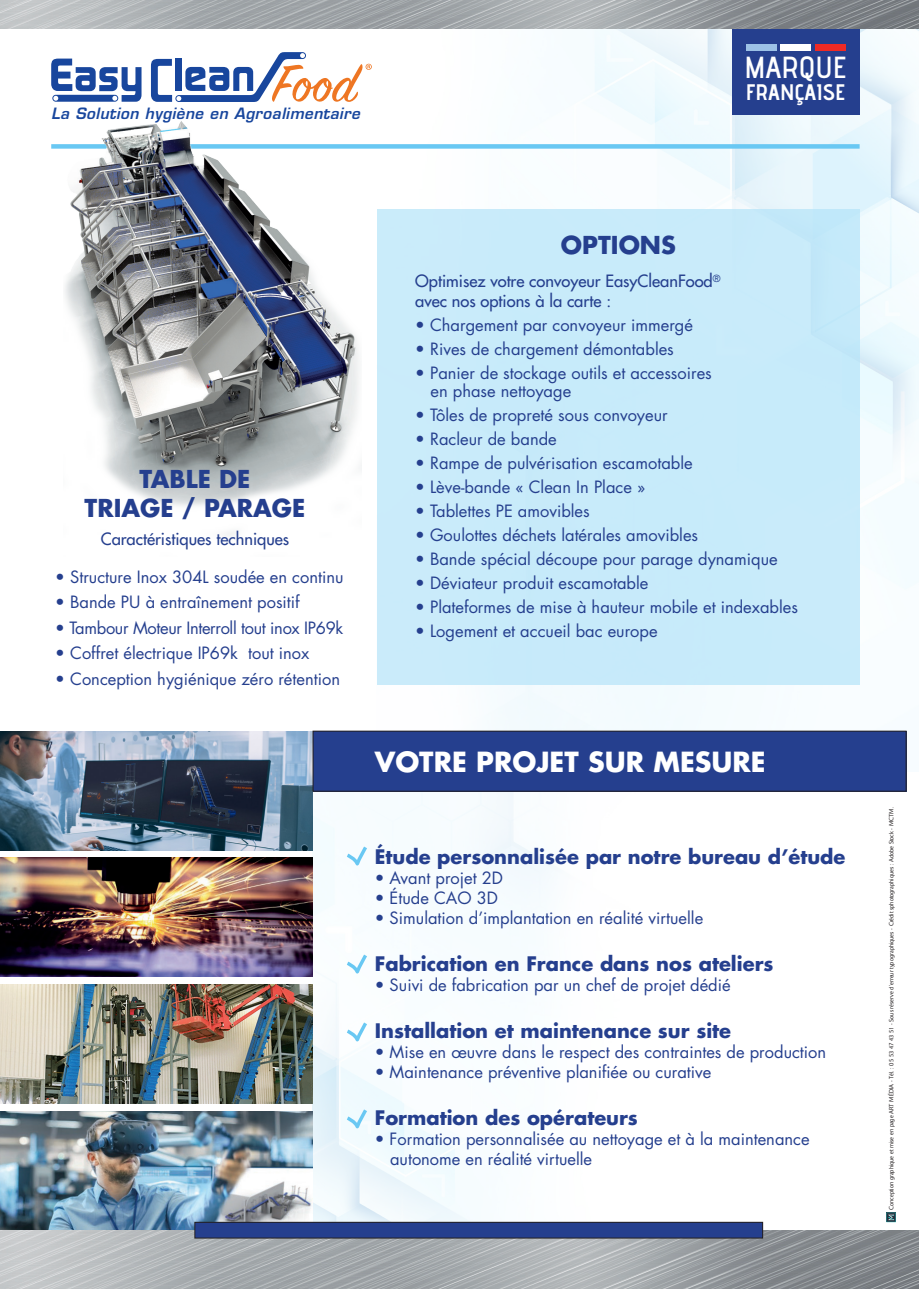
<style>
.page{position:relative;width:919px;height:1289px;background:#fff}
.page>*{position:absolute;margin:0;border:0;box-sizing:border-box;transform-origin:0 0}
.t1{font:30.45px "advent Bd 2";color:#fff}
.t2{font:700 27px "Futura Std";color:#fff}
.t3{font:700 24px "Futura Std";color:#253f8e}
.t4{font:22.5px "advent Bd 3";color:#fff}
.t5{font:700 19.5px "Futura Std";color:#253f8e}
.t6{font:16.5px/19.8px "Futura Std";color:#253f8e}
.t7{font:500 16.5px "Futura Std";color:#253f8e}
.t8{font:16.5px "Futura Std";letter-spacing:-.02em;color:#253f8e}
.t9{font:italic 600 15.15px "Eurostile";letter-spacing:.03em;color:#18469d}
.t10{font:300 6.15px "Delta";color:#231f20;scale:.96 1}
</style>
<div class="page">
<img style="left:376px;top:28px;width:542px;height:744px">
<img style="left:313px;top:791px;width:326px;height:431px">
<div style="left:732px;top:0;width:127px;height:115px;background:#253f8e"></div>
<div style="left:746px;top:45px;width:30px;height:6px;background:#9cc1e6"></div>
<div style="left:780px;top:45px;width:31px;height:6px;background:#fff"></div>
<div style="left:815px;top:45px;width:30px;height:6px;background:#ee2a25"></div>
<svg style="left:51px;top:59px;width:90px;height:43px"></svg>
<svg style="left:151px;top:52px;width:221px;height:50px"></svg>
<div style="left:51px;top:144px;width:808px;height:5px;background:#69c8f3"></div>
<div style="left:377px;top:210px;width:482px;height:474px;background:#c8ebfa"></div>
<img style="left:0;top:0;width:918px;height:28px">
<img style="left:63px;top:121px;width:299px;height:415px">
<img style="left:0;top:731px;width:313px;height:119px">
<img style="left:0;top:857px;width:313px;height:119px">
<img style="left:0;top:984px;width:313px;height:119px">
<img style="left:0;top:1111px;width:313px;height:119px">
<img style="left:0;top:1230px;width:918px;height:58px">
<div style="left:195px;top:1222px;width:567px;height:15px;background:#253f8e"></div>
<div style="left:195px;top:1222px;width:567px;height:16px;border:1px solid #231f20"></div>
<div style="left:313px;top:731px;width:593px;height:60px;background:#253f8e"></div>
<div style="left:313px;top:731px;width:593px;height:60px;border:1px solid #231f20"></div>
<svg style="left:344px;top:844px;width:25px;height:29px"></svg>
<svg style="left:344px;top:952px;width:25px;height:29px"></svg>
<svg style="left:344px;top:1019px;width:25px;height:30px"></svg>
<svg style="left:344px;top:1106px;width:25px;height:30px"></svg>
<svg style="left:886px;top:1212px;width:9px;height:10px"></svg>
<p class="t9" style="left:51px;top:104px;width:310px">La Solution hygiène en Agroalimentaire</p>
<h1 class="t1" style="left:744px;top:49px;width:104px">MARQUE</h1>
<h3 class="t4" style="left:745px;top:78px;width:101px">FRANÇAISE</h3>
<p class="t3" style="left:139px;top:463px;width:112px">TABLE DE</p>
<p class="t3" style="left:85px;top:491px;width:222px">TRIAGE / PARAGE</p>
<p class="t7" style="left:101px;top:529px;width:190px">Caractéristiques techniques</p>
<p class="t6" style="left:55px;top:567px;width:290px">• Structure Inox 304L soudée en continu</p>
<p class="t6" style="left:55px;top:592px;width:246px">• Bande PU à entraînement positif</p>
<p class="t8" style="left:55px;top:617px;width:289px">• Tambour Moteur Interroll tout inox IP69k</p>
<p class="t6" style="left:55px;top:643px;width:256px">• Coffret électrique IP69k tout inox</p>
<p class="t6" style="left:55px;top:669px;width:286px">• Conception hygiénique zéro rétention</p>
<p class="t3" style="left:561px;top:228px;width:116px">OPTIONS</p>
<p class="t7" style="left:415px;top:271px;width:307px">Optimisez votre convoyeur EasyCleanFood<sup>®</sup></p>
<p class="t7" style="left:415px;top:291px;width:197px">avec nos options à la carte :</p>
<p class="t6" style="left:415px;top:315px;width:279px">• Chargement par convoyeur immergé</p>
<p class="t6" style="left:415px;top:339px;width:260px">• Rives de chargement démontables</p>
<p class="t6" style="left:415px;top:363px;width:298px">• Panier de stockage outils et accessoires</p>
<p class="t6" style="left:430px;top:381px;width:142px">en phase nettoyage</p>
<p class="t6" style="left:415px;top:405px;width:254px">• Tôles de propreté sous convoyeur</p>
<p class="t6" style="left:415px;top:429px;width:143px">• Racleur de bande</p>
<p class="t6" style="left:415px;top:453px;width:279px">• Rampe de pulvérisation escamotable</p>
<p class="t6" style="left:415px;top:477px;width:231px">• Lève-bande « Clean In Place »</p>
<p class="t6" style="left:415px;top:501px;width:176px">• Tablettes PE amovibles</p>
<p class="t6" style="left:415px;top:525px;width:284px">• Goulottes déchets latérales amovibles</p>
<p class="t6" style="left:415px;top:549px;width:364px">• Bande spécial découpe pour parage dynamique</p>
<p class="t6" style="left:415px;top:573px;width:235px">• Déviateur produit escamotable</p>
<p class="t6" style="left:415px;top:597px;width:384px">• Plateformes de mise à hauteur mobile et indexables</p>
<p class="t6" style="left:415px;top:621px;width:244px">• Logement et accueil bac europe</p>
<p class="t2" style="left:375px;top:744px;width:392px">VOTRE PROJET SUR MESURE</p>
<p class="t5" style="left:375px;top:843px;width:472px">Étude personnalisée par notre bureau d’étude</p>
<p class="t6" style="left:375px;top:868px;width:130px">• Avant projet 2D</p>
<p class="t6" style="left:375px;top:888px;width:125px">• Étude CAO 3D</p>
<p class="t6" style="left:375px;top:907px;width:330px">• Simulation d’implantation en réalité virtuelle</p>
<p class="t5" style="left:375px;top:950px;width:400px">Fabrication en France dans nos ateliers</p>
<p class="t6" style="left:375px;top:975px;width:357px">• Suivi de fabrication par un chef de projet dédié</p>
<p class="t5" style="left:375px;top:1017px;width:358px">Installation et maintenance sur site</p>
<p class="t6" style="left:375px;top:1042px;width:453px">• Mise en œuvre dans le respect des contraintes de production</p>
<p class="t6" style="left:375px;top:1062px;width:338px">• Maintenance préventive planifiée ou curative</p>
<p class="t5" style="left:375px;top:1104px;width:265px">Formation des opérateurs</p>
<p class="t6" style="left:390px;top:1129px;width:421px;text-indent:-15px">• Formation personnalisée au nettoyage et à la maintenance autonome en réalité virtuelle</p>
<p class="t10" style="left:887px;top:1209px;width:421px;rotate:-90deg">Conception graphique et mise en page ART MÉDIA - Tél. : 05 53 47 43 51 - Sous réserve d’erreur typographiques - Crédit sphotographiques : Adobe Stock - MCTM.</p>
</div>
